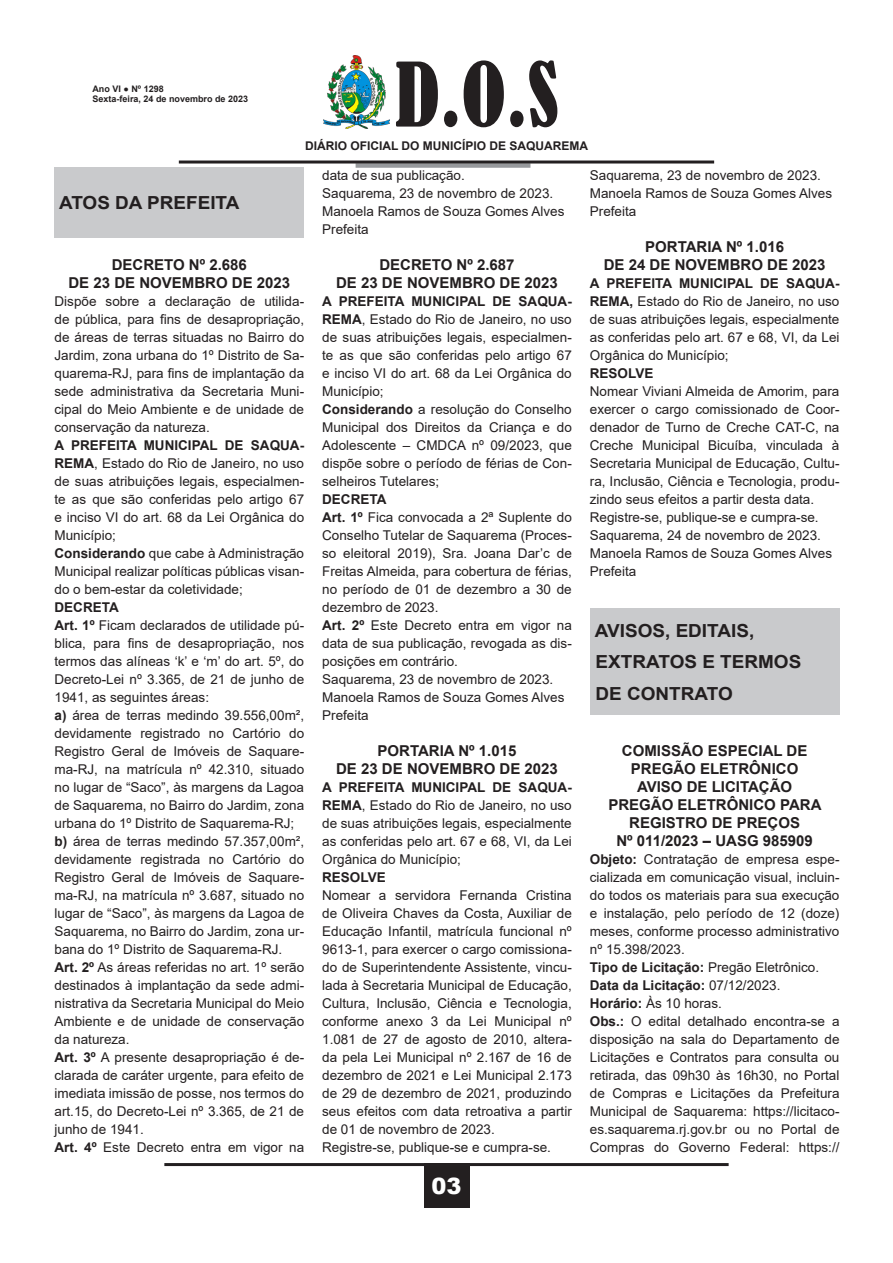
<style>
.page{position:relative;width:893px;height:1263px;background:#fff}
.page>*{position:absolute;margin:0;border:0;box-sizing:border-box;transform-origin:0 0}
.t1{font:condensed 82.5px "Bernard";color:#231f20}
.t2{font:900 22.5px "Arial";color:#fff}
.t3{font:700 18px "Arial";color:#231f20;scale:1.05 1}
.t4{font:700 15px "Arial";color:#231f20}
.t5{font:13.5px/18px "Arial";color:#231f20;text-align:justify}
.t6{font:700 13.5px "Arial";color:#231f20}
.t7{font:700 12px "Arial";color:#231f20}
.t8{font:700 9px/10.8px "Arial";color:#231f20}
.s1{font-weight:700}
.s2{font-weight:400}
</style>
<div class="page">
<hr style="left:164px;top:1163px;width:565px;height:3px;background:#231f20">
<div style="left:424px;top:1163px;width:45px;height:45px;background:#231f20"></div>
<img style="left:324px;top:55px;width:65px;height:73px">
<div style="left:356px;top:163px;width:174px;height:5px;background:#97999c"></div>
<hr style="left:179px;top:161px;width:535px;height:3px;background:#231f20">
<div style="left:55px;top:167px;width:249px;height:71px;background:#c9cacc"></div>
<div style="left:590px;top:608px;width:249px;height:107px;background:#c9cacc"></div>
<p class="t8" style="left:92px;top:83px;width:157px">Ano VI ● Nº 1298<br>Sexta-feira, 24 de novembro de 2023</p>
<h1 class="t1" style="left:395px;top:47px;width:165px">D.O.S</h1>
<p class="t7" style="left:305px;top:137px;width:285px">DIÁRIO OFICIAL DO MUNICÍPIO DE SAQUAREMA</p>
<p class="t3" style="left:59px;top:190px;width:173px">ATOS DA PREFEITA</p>
<p class="t4" style="left:112px;top:254px;width:137px">DECRETO Nº 2.686</p>
<p class="t4" style="left:68px;top:272px;width:223px">DE 23 DE NOVEMBRO DE 2023</p>
<p class="t5" style="left:55px;top:292px;width:251px">Dispõe sobre a declaração de utilida&shy;de pública, para fins de desapropriação, de áreas de terras situadas no Bairro do Jardim, zona urbana do 1º Distrito de Sa&shy;quarema-RJ, para fins de implantação da sede administrativa da Secretaria Muni&shy;cipal do Meio Ambiente e de unidade de conservação da natureza.</p>
<p class="t5" style="left:55px;top:436px;width:251px"><span class="s1">A PREFEITA MUNICIPAL DE SAQUA-REMA</span>, Estado do Rio de Janeiro, no uso de suas atribuições legais, especialmen&shy;te as que são conferidas pelo artigo 67 e inciso VI do art. 68 da Lei Orgânica do Município;</p>
<p class="t5" style="left:55px;top:544px;width:251px"><span class="s1">Considerando</span> que cabe à Administração Municipal realizar políticas públicas visan&shy;do o bem-estar da coletividade;</p>
<p class="t6" style="left:55px;top:598px;width:66px">DECRETA</p>
<p class="t5" style="left:55px;top:616px;width:251px"><span class="s1">Art. 1º</span> Ficam declarados de utilidade pú&shy;blica, para fins de desapropriação, nos termos das alíneas ‘k’ e ‘m’ do art. 5º, do Decreto-Lei nº 3.365, de 21 de junho de 1941, as seguintes áreas:</p>
<p class="t5" style="left:55px;top:706px;width:251px"><span class="s1">a)</span> área de terras medindo 39.556,00m², devidamente registrado no Cartório do Registro Geral de Imóveis de Saquare&shy;ma-RJ, na matrícula nº 42.310, situado no lugar de “Saco”, às margens da Lagoa de Saquarema, no Bairro do Jardim, zona urbana do 1º Distrito de Saquarema-RJ;</p>
<p class="t5" style="left:55px;top:832px;width:251px"><span class="s1">b)</span> área de terras medindo 57.357,00m², devidamente registrada no Cartório do Registro Geral de Imóveis de Saquare&shy;ma-RJ, na matrícula nº 3.687, situado no lugar de “Saco”, às margens da Lagoa de Saquarema, no Bairro do Jardim, zona ur&shy;bana do 1º Distrito de Saquarema-RJ.</p>
<p class="t5" style="left:55px;top:958px;width:251px"><span class="s1">Art. 2º</span> As áreas referidas no art. 1º serão destinados à implantação da sede admi&shy;nistrativa da Secretaria Municipal do Meio Ambiente e de unidade de conservação da natureza.</p>
<p class="t5" style="left:55px;top:1048px;width:251px"><span class="s1">Art. 3º</span> A presente desapropriação é de&shy;clarada de caráter urgente, para efeito de imediata imissão de posse, nos termos do art.15, do Decreto-Lei nº 3.365, de 21 de junho de 1941.</p>
<p class="t5" style="left:55px;top:1138px;width:251px"><span class="s1">Art. 4º</span> Este Decreto entra em vigor na</p>
<p class="t5" style="left:322px;top:166px;width:144px">data de sua publicação.</p>
<p class="t5" style="left:322px;top:184px;width:233px">Saquarema, 23 de novembro de 2023.</p>
<p class="t5" style="left:322px;top:202px;width:244px">Manoela Ramos de Souza Gomes Alves</p>
<p class="t5" style="left:322px;top:220px;width:48px">Prefeita</p>
<p class="t4" style="left:379px;top:254px;width:137px">DECRETO Nº 2.687</p>
<p class="t4" style="left:336px;top:272px;width:223px">DE 23 DE NOVEMBRO DE 2023</p>
<p class="t5" style="left:322px;top:292px;width:251px"><span class="s1">A PREFEITA MUNICIPAL DE SAQUA-REMA</span>, Estado do Rio de Janeiro, no uso de suas atribuições legais, especialmen&shy;te as que são conferidas pelo artigo 67 e inciso VI do art. 68 da Lei Orgânica do Município;</p>
<p class="t5" style="left:322px;top:400px;width:251px"><span class="s1">Considerando</span> a resolução do Conselho Municipal dos Direitos da Criança e do Adolescente – CMDCA nº 09/2023, que dispõe sobre o período de férias de Con&shy;selheiros Tutelares;</p>
<p class="t6" style="left:322px;top:490px;width:66px">DECRETA</p>
<p class="t5" style="left:322px;top:508px;width:251px"><span class="s1">Art. 1º</span> Fica convocada a 2ª Suplente do Conselho Tutelar de Saquarema (Proces&shy;so eleitoral 2019), Sra. Joana Dar’c de Freitas Almeida, para cobertura de férias, no período de 01 de dezembro a 30 de dezembro de 2023.</p>
<p class="t5" style="left:322px;top:616px;width:251px"><span class="s1">Art. 2º</span> Este Decreto entra em vigor na data de sua publicação, revogada as dis&shy;posições em contrário.</p>
<p class="t5" style="left:322px;top:670px;width:233px">Saquarema, 23 de novembro de 2023.</p>
<p class="t5" style="left:322px;top:688px;width:244px">Manoela Ramos de Souza Gomes Alves</p>
<p class="t5" style="left:322px;top:706px;width:48px">Prefeita</p>
<p class="t4" style="left:378px;top:740px;width:140px">PORTARIA Nº 1.015</p>
<p class="t4" style="left:336px;top:758px;width:223px">DE 23 DE NOVEMBRO DE 2023</p>
<p class="t5" style="left:322px;top:778px;width:251px"><span class="s1">A PREFEITA MUNICIPAL DE SAQUA-REMA</span>, Estado do Rio de Janeiro, no uso de suas atribuições legais, especialmente as conferidas pelo art. 67 e 68, VI, da Lei Orgânica do Município;</p>
<p class="t6" style="left:322px;top:868px;width:65px">RESOLVE</p>
<p class="t5" style="left:322px;top:886px;width:251px">Nomear a servidora Fernanda Cristina de Oliveira Chaves da Costa, Auxiliar de Educação Infantil, matrícula funcional nº 9613-1, para exercer o cargo comissiona&shy;do de Superintendente Assistente, vincu&shy;lada à Secretaria Municipal de Educação, Cultura, Inclusão, Ciência e Tecnologia, conforme anexo 3 da Lei Municipal nº 1.081 de 27 de agosto de 2010, altera&shy;da pela Lei Municipal nº 2.167 de 16 de dezembro de 2021 e Lei Municipal 2.173 de 29 de dezembro de 2021, produzindo seus efeitos com data retroativa a partir de 01 de novembro de 2023.</p>
<p class="t5" style="left:322px;top:1138px;width:230px">Registre-se, publique-se e cumpra-se.</p>
<h2 class="t2" style="left:431px;top:1170px;width:32px">03</h2>
<p class="t5" style="left:590px;top:166px;width:233px">Saquarema, 23 de novembro de 2023.</p>
<p class="t5" style="left:590px;top:184px;width:244px">Manoela Ramos de Souza Gomes Alves</p>
<p class="t5" style="left:590px;top:202px;width:48px">Prefeita</p>
<p class="t4" style="left:645px;top:236px;width:140px">PORTARIA Nº 1.016</p>
<p class="t4" style="left:604px;top:254px;width:223px">DE 24 DE NOVEMBRO DE 2023</p>
<p class="t5" style="left:590px;top:274px;width:251px"><span class="s1">A PREFEITA MUNICIPAL DE SAQUA-REMA,</span> Estado do Rio de Janeiro, no uso de suas atribuições legais, especialmente as conferidas pelo art. 67 e 68, VI, da Lei Orgânica do Município;</p>
<p class="t6" style="left:590px;top:364px;width:65px">RESOLVE</p>
<p class="t5" style="left:590px;top:382px;width:251px">Nomear Viviani Almeida de Amorim, para exercer o cargo comissionado de Coor&shy;denador de Turno de Creche CAT-C, na Creche Municipal Bicuíba, vinculada à Secretaria Municipal de Educação, Cultu&shy;ra, Inclusão, Ciência e Tecnologia, produ&shy;zindo seus efeitos a partir desta data.</p>
<p class="t5" style="left:590px;top:508px;width:230px">Registre-se, publique-se e cumpra-se.</p>
<p class="t5" style="left:590px;top:526px;width:233px">Saquarema, 24 de novembro de 2023.</p>
<p class="t5" style="left:590px;top:544px;width:244px">Manoela Ramos de Souza Gomes Alves</p>
<p class="t5" style="left:590px;top:562px;width:48px">Prefeita</p>
<p class="t3" style="left:595px;top:618px;width:153px">AVISOS, EDITAIS,</p>
<p class="t3" style="left:596px;top:649px;width:197px">EXTRATOS E TERMOS</p>
<p class="t3" style="left:596px;top:681px;width:132px">DE CONTRATO</p>
<p class="t4" style="left:622px;top:740px;width:187px">COMISSÃO ESPECIAL DE</p>
<p class="t4" style="left:631px;top:758px;width:169px">PREGÃO ELETRÔNICO</p>
<p class="t4" style="left:637px;top:776px;width:157px">AVISO DE LICITAÇÃO</p>
<p class="t4" style="left:608px;top:794px;width:215px">PREGÃO ELETRÔNICO PARA</p>
<p class="t4" style="left:629px;top:812px;width:172px">REGISTRO DE PREÇOS</p>
<p class="t4" style="left:616px;top:830px;width:198px">Nº 011/2023 – UASG 985909</p>
<p class="t5" style="left:590px;top:850px;width:251px"><span class="s1">Objeto:</span> Contratação de empresa espe&shy;cializada em comunicação visual, incluin&shy;do todos os materiais para sua execução e instalação, pelo período de 12 (doze) meses, conforme processo administrativo nº 15.398/2023.</p>
<p class="t5" style="left:590px;top:958px;width:231px"><span class="s1">Tipo de Licitação:</span> Pregão Eletrônico.</p>
<p class="t6" style="left:590px;top:976px;width:192px">Data da Licitação: <span class="s2">07/12/2023.</span></p>
<p class="t5" style="left:590px;top:994px;width:134px"><span class="s1">Horário:</span> Às 10 horas.</p>
<p class="t5" style="left:590px;top:1012px;width:251px"><span class="s1">Obs.:</span> O edital detalhado encontra-se a disposição na sala do Departamento de Licitações e Contratos para consulta ou retirada, das 09h30 às 16h30, no Portal de Compras e Licitações da Prefeitura Municipal de Saquarema: https://licitaco&shy;es.saquarema.rj.gov.br ou no Portal de Compras do Governo Federal: https://</p>
</div>
